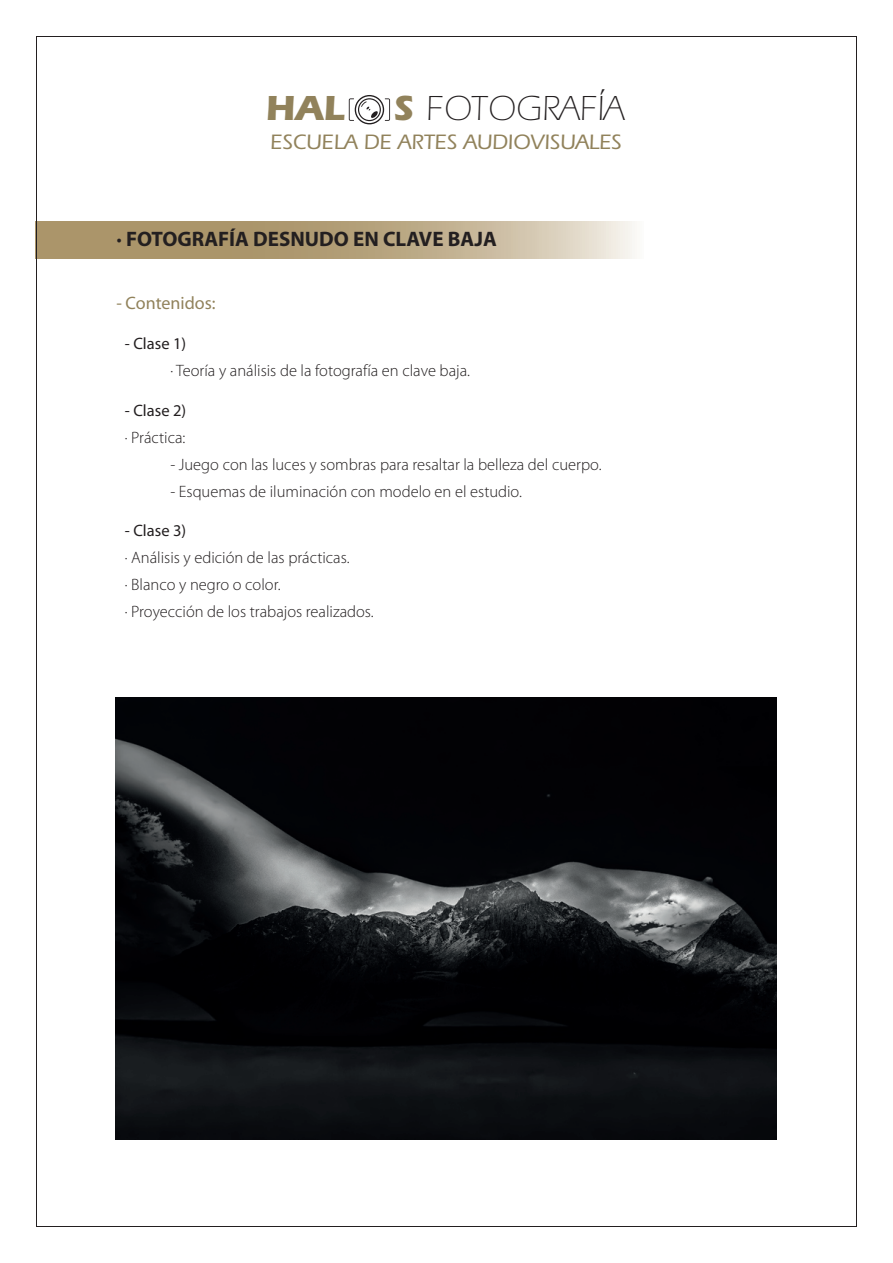
<style>
.page{position:relative;width:893px;height:1263px;background:#fff}
.page>*{position:absolute;margin:0;border:0;box-sizing:border-box;transform-origin:0 0}
.t1{font:300 36px "Itc Eras";color:#231f20}
.t2{font:700 36px "Itc Eras";color:#91825b}
.t3{font:500 21.6px "Itc Eras";color:#91825b}
.t4{font:700 21px "Myriad Pro";color:#231f20}
.t5{font:18px "Myriad Pro";color:#91825b}
.t6{font:300 16.5px/27px "Myriad Pro";color:#231f20}
.t7{font:16.5px "Myriad Pro";color:#231f20}
.s1{font-weight:700;color:#91825b}
</style>
<div class="page">
<svg style="left:37px;top:222px;width:598px;height:37px;background:#bcaa88"></svg>
<hr style="left:36px;top:36px;width:821px;height:1px;background:#231f20">
<hr style="left:36px;top:37px;width:1px;height:1189px;background:#231f20">
<hr style="left:857px;top:37px;width:1px;height:1189px;background:#231f20">
<hr style="left:36px;top:1226px;width:821px;height:1px;background:#231f20">
<svg style="left:349px;top:95px;width:41px;height:29px"></svg>
<img style="left:115px;top:697px;width:662px;height:442px">
<h1 class="t2" style="left:265px;top:95px;width:80px">HAL</h1>
<h1 class="t1" style="left:393px;top:95px;width:232px"><span class="s1">S</span> FOTOGRAFÍA</h1>
<h2 class="t3" style="left:270px;top:134px;width:353px">ESCUELA DE ARTES AUDIOVISUALES</h2>
<p class="t4" style="left:116px;top:231px;width:382px">· FOTOGRAFÍA DESNUDO EN CLAVE BAJA</p>
<p class="t5" style="left:116px;top:296px;width:101px">- Contenidos:</p>
<p class="t7" style="left:125px;top:337px;width:63px">- Clase 1)</p>
<p class="t6" style="left:170px;top:358px;width:301px">· Teoría y análisis de la fotografía en clave baja.</p>
<p class="t7" style="left:125px;top:404px;width:63px">- Clase 2)</p>
<p class="t6" style="left:125px;top:425px;width:62px">· Práctica:</p>
<p class="t6" style="left:170px;top:452px;width:433px">- Juego con las luces y sombras para resaltar la belleza del cuerpo.</p>
<p class="t6" style="left:170px;top:479px;width:353px">- Esquemas de iluminación con modelo en el estudio.</p>
<p class="t7" style="left:125px;top:524px;width:63px">- Clase 3)</p>
<p class="t6" style="left:125px;top:545px;width:250px">· Análisis y edición de las prácticas.<br>· Blanco y negro o color.<br>· Proyección de los trabajos realizados.</p>
</div>
